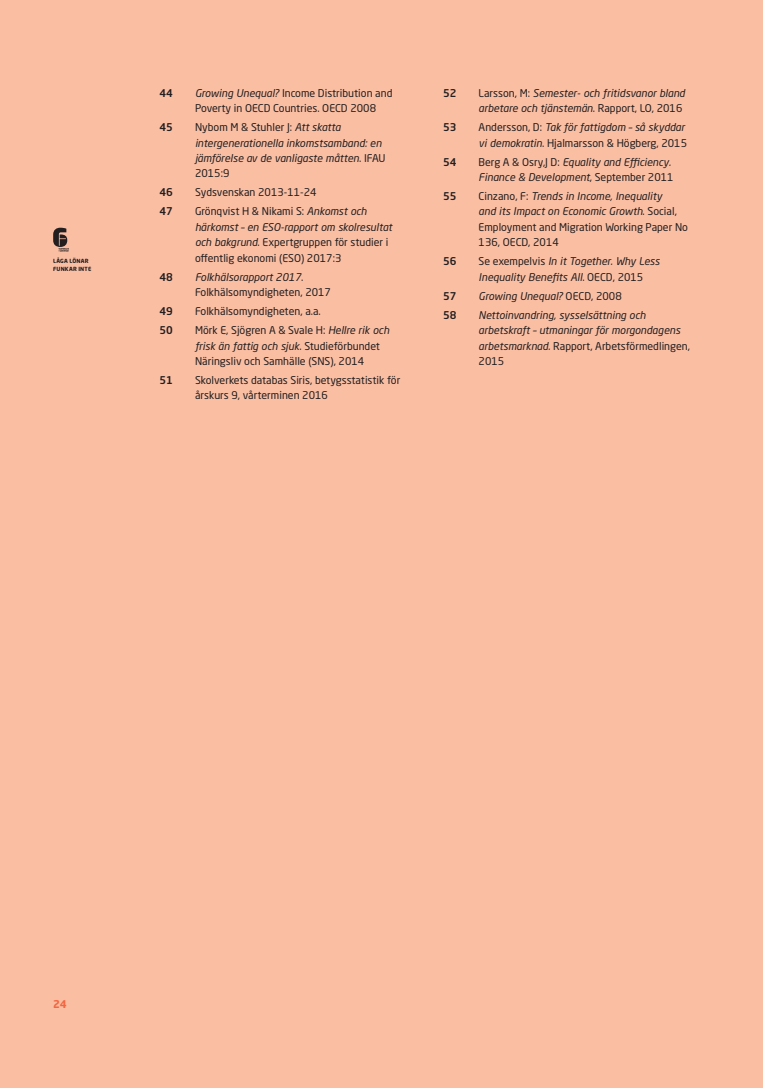
<style>
.page{position:relative;width:780px;height:1088px;background:#fff}
.page>*{position:absolute;margin:0;border:0;box-sizing:border-box;transform-origin:0 0}
.t1{font:10.62px/15.5px "Neo Sans Pro";color:#231f20}
.t2{font:italic 10.62px/15.5px "Neo Sans Pro";color:#231f20}
.t3{font:500 10.62px "Neo Sans Pro";color:#231f20}
.t4{font:700 10.62px "Neo Sans Pro";color:#f26640}
.t5{font:700 5.62px/7.5px "Neo Sans Pro";letter-spacing:.03em;color:#231f20}
.s1{font-style:italic}
.s2{font-style:normal}
</style>
<div class="page">
<div style="left:0;top:0;width:762px;height:1088px;background:#fabea3"></div>
<svg style="left:53px;top:228px;width:16px;height:23px"></svg>
<p class="t5" style="left:53px;top:257px;width:40px">LÅGA LÖNAR<br>FUNKAR INTE</p>
<p class="t3" style="left:159px;top:86px;width:15px">44</p>
<p class="t1" style="left:195px;top:85px;width:199px"><span class="s1">Growing Unequal?</span> Income Distribution and<br>Poverty in OECD Countries. OECD 2008</p>
<p class="t3" style="left:159px;top:120px;width:15px">45</p>
<p class="t2" style="left:195px;top:119px;width:192px"><span class="s2">Nybom M &amp; Stuhler J:</span> Att skatta intergenerationella inkomstsamband: en jämförelse av de vanligaste måtten<span class="s2">. IFAU<br>2015:9</span></p>
<p class="t3" style="left:159px;top:186px;width:15px">46</p>
<p class="t1" style="left:195px;top:185px;width:123px">Sydsvenskan 2013-11-24</p>
<p class="t3" style="left:159px;top:205px;width:15px">47</p>
<p class="t1" style="left:195px;top:204px;width:199px">Grönqvist H &amp; Nikami S: <span class="s1">Ankomst och härkomst – en ESO-rapport om skolresultat och bakgrund</span>. Expertgruppen för studier i offentlig ekonomi (ESO) 2017:3</p>
<p class="t3" style="left:159px;top:270px;width:15px">48</p>
<p class="t1" style="left:195px;top:269px;width:137px"><span class="s1">Folkhälsorapport 2017</span>.<br>Folkhälsomyndigheten, 2017</p>
<p class="t3" style="left:159px;top:304px;width:15px">49</p>
<p class="t1" style="left:195px;top:303px;width:127px">Folkhälsomyndigheten, a.a.</p>
<p class="t3" style="left:159px;top:323px;width:15px">50</p>
<p class="t1" style="left:195px;top:322px;width:196px">Mörk E, Sjögren A &amp; Svale H: <span class="s1">Hellre rik och frisk än fattig och sjuk</span>. Studieförbundet<br>Näringsliv och Samhälle (SNS), 2014</p>
<p class="t3" style="left:159px;top:373px;width:15px">51</p>
<p class="t1" style="left:195px;top:372px;width:207px">Skolverkets databas Siris, betygsstatistik för årskurs 9, vårterminen 2016</p>
<p class="t3" style="left:443px;top:86px;width:15px">52</p>
<p class="t2" style="left:478px;top:85px;width:208px"><span class="s2">Larsson, M:</span> Semester- och fritidsvanor bland arbetare och tjänstemän<span class="s2">. Rapport, LO, 2016</span></p>
<p class="t3" style="left:443px;top:120px;width:15px">53</p>
<p class="t1" style="left:478px;top:119px;width:210px">Andersson, D: <span class="s1">Tak för fattigdom – så skyddar vi demokratin</span>. Hjalmarsson &amp; Högberg, 2015</p>
<p class="t3" style="left:443px;top:155px;width:15px">54</p>
<p class="t2" style="left:478px;top:154px;width:196px"><span class="s2">Berg A &amp; Osry,J D:</span> Equality and Efficiency.<br>Finance &amp; Development<span class="s2">, September 2011</span></p>
<p class="t3" style="left:443px;top:189px;width:15px">55</p>
<p class="t1" style="left:478px;top:188px;width:211px">Cinzano, F: <span class="s1">Trends in Income, Inequality<br>and its Impact on Economic Growth</span>. Social, Employment and Migration Working Paper No 136, OECD, 2014</p>
<p class="t3" style="left:443px;top:255px;width:15px">56</p>
<p class="t2" style="left:478px;top:253px;width:182px"><span class="s2">Se exempelvis</span> In it Together. Why Less<br>Inequality Benefits All<span class="s2">. OECD, 2015</span></p>
<p class="t3" style="left:443px;top:289px;width:15px">57</p>
<p class="t2" style="left:478px;top:288px;width:145px">Growing Unequal? <span class="s2">OECD, 2008</span></p>
<p class="t3" style="left:443px;top:308px;width:15px">58</p>
<p class="t2" style="left:478px;top:307px;width:213px">Nettoinvandring, sysselsättning och arbetskraft – utmaningar för morgondagens arbetsmarknad. <span class="s2">Rapport, Arbetsförmedlingen, 2015</span></p>
<p class="t4" style="left:53px;top:997px;width:15px">24</p>
</div>
